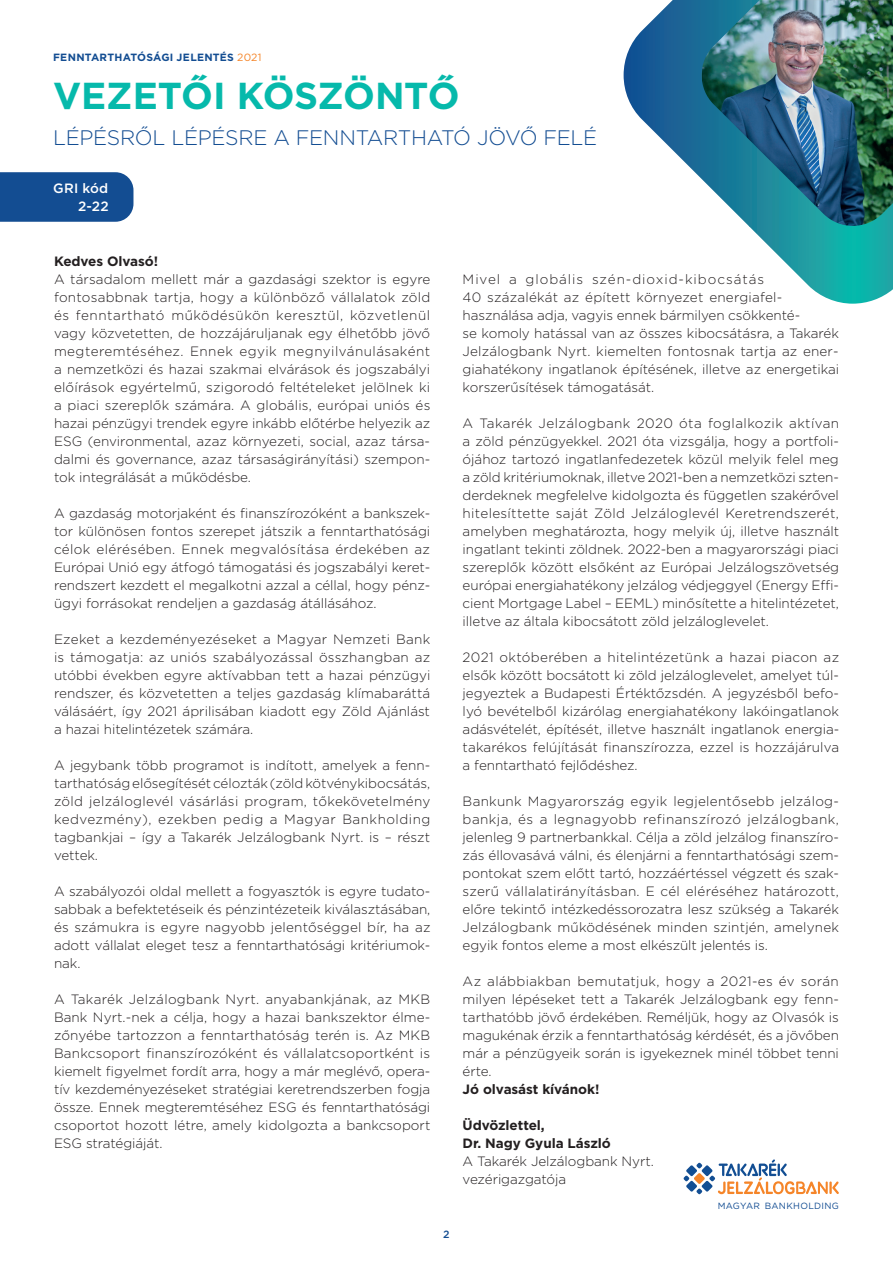
<style>
.page{position:relative;width:893px;height:1263px;background:#fff}
.page>*{position:absolute;margin:0;border:0;box-sizing:border-box;transform-origin:0 0}
.t1{font:700 37.5px "Gotham";letter-spacing:-.01em;color:#06b9ab}
.t2{font:300 21px "Gotham";letter-spacing:-.02em;color:#134d92}
.t3{font:300 13.5px/18px "Gotham";letter-spacing:-.005em;color:#231f20;text-align:justify}
.t4{font:700 13.5px/18px "Gotham";letter-spacing:-.005em;color:#231f20}
.t5{font:500 13.5px/18px "Gotham";letter-spacing:.015em;color:#fff;text-align:right}
.t6{font:700 10.5px "Gotham";letter-spacing:.02em;color:#134d92}
.t7{font:500 10.5px "Gotham";color:#134d92}
.t8{font:9px "Gotham";letter-spacing:.03em;color:#134d92}
.s1{font-weight:400;color:#f58529}
</style>
<div class="page">
<svg style="left:683px;top:1159px;width:156px;height:35px"></svg>
<img style="left:624px;top:0;width:269px;height:304px">
<div style="left:0;top:172px;width:133px;height:50px;background:#134d92"></div>
<p class="t6" style="left:53px;top:51px;width:210px">FENNTARTHATÓSÁGI JELENTÉS <span class="s1">2021</span></p>
<h1 class="t1" style="left:53px;top:71px;width:408px">VEZETŐI KÖSZÖNTŐ</h1>
<h2 class="t2" style="left:53px;top:124px;width:546px">LÉPÉSRŐL LÉPÉSRE A FENNTARTHATÓ JÖVŐ FELÉ</h2>
<p class="t5" style="left:53px;top:179px;width:57px">GRI kód<br>2-22</p>
<p class="t4" style="left:54px;top:252px;width:106px">Kedves Olvasó!</p>
<p class="t3" style="left:54px;top:270px;width:378px">A társadalom mellett már a gazdasági szektor is egyre fontosabbnak tartja, hogy a különböző vállalatok zöld és fenntartható működésükön keresztül, közvetlenül vagy közvetetten, de hozzájáruljanak egy élhetőbb jövő megteremtéséhez. Ennek egyik megnyilvánulásaként a nemzetközi és hazai szakmai elvárások és jogszabályi előírások egyértelmű, szigorodó feltételeket jelölnek ki a piaci szereplők számára. A globális, európai uniós és hazai pénzügyi trendek egyre inkább előtérbe helyezik az ESG (environmental, azaz környezeti, social, azaz társa&shy;dalmi és governance, azaz társaságirányítási) szempon&shy;tok integrálását a működésbe.</p>
<p class="t3" style="left:54px;top:504px;width:378px">A gazdaság motorjaként és finanszírozóként a bankszek&shy;tor különösen fontos szerepet játszik a fenntarthatósági célok elérésében. Ennek megvalósítása érdekében az Európai Unió egy átfogó támogatási és jogszabályi keret&shy;rendszert kezdett el megalkotni azzal a céllal, hogy pénz&shy;ügyi forrásokat rendeljen a gazdaság átállásához.</p>
<p class="t3" style="left:54px;top:630px;width:378px">Ezeket a kezdeményezéseket a Magyar Nemzeti Bank is támogatja: az uniós szabályozással összhangban az utóbbi években egyre aktívabban tett a hazai pénzügyi rendszer, és közvetetten a teljes gazdaság klímabaráttá válásáért, így 2021 áprilisában kiadott egy Zöld Ajánlást a hazai hitelintézetek számára.</p>
<p class="t3" style="left:54px;top:756px;width:378px">A jegybank több programot is indított, amelyek a fenn&shy;tarthatóság elősegítését célozták (zöld kötvénykibocsátás, zöld jelzáloglevél vásárlási program, tőkekövetelmény kedvezmény), ezekben pedig a Magyar Bankholding tagbankjai – így a Takarék Jelzálogbank Nyrt. is – részt vettek.</p>
<p class="t3" style="left:54px;top:882px;width:378px">A szabályozói oldal mellett a fogyasztók is egyre tudato&shy;sabbak a befektetéseik és pénzintézeteik kiválasztásában, és számukra is egyre nagyobb jelentőséggel bír, ha az adott vállalat eleget tesz a fenntarthatósági kritériumok&shy;nak.</p>
<p class="t3" style="left:54px;top:990px;width:378px">A Takarék Jelzálogbank Nyrt. anyabankjának, az MKB Bank Nyrt.-nek a célja, hogy a hazai bankszektor élme&shy;zőnyébe tartozzon a fenntarthatóság terén is. Az MKB Bankcsoport finanszírozóként és vállalatcsoportként is kiemelt figyelmet fordít arra, hogy a már meglévő, opera&shy;tív kezdeményezéseket stratégiai keretrendszerben fogja össze. Ennek megteremtéséhez ESG és fenntarthatósági csoportot hozott létre, amely kidolgozta a bankcsoport ESG stratégiáját.</p>
<p class="t7" style="left:443px;top:1227px;width:8px">2</p>
<p class="t3" style="left:463px;top:270px;width:378px;text-align:left">Mivel a globális szén-dioxid-kibocsátás<br>40 százalékát az épített környezet energiafel&shy;használása adja, vagyis ennek bármilyen csökkenté-<br>se komoly hatással van az összes kibocsátásra, a Takarék Jelzálogbank Nyrt. kiemelten fontosnak tartja az ener&shy;giahatékony ingatlanok építésének, illetve az energetikai korszerűsítések támogatását.</p>
<p class="t3" style="left:463px;top:414px;width:378px">A Takarék Jelzálogbank 2020 óta foglalkozik aktívan a zöld pénzügyekkel. 2021 óta vizsgálja, hogy a portfoli&shy;ójához tartozó ingatlanfedezetek közül melyik felel meg a zöld kritériumoknak, illetve 2021-ben a nemzetközi szten&shy;derdeknek megfelelve kidolgozta és független szakérővel hitelesíttette saját Zöld Jelzáloglevél Keretrendszerét, amelyben meghatározta, hogy melyik új, illetve használt ingatlant tekinti zöldnek. 2022-ben a magyarországi piaci szereplők között elsőként az Európai Jelzálogszövetség európai energiahatékony jelzálog védjeggyel (Energy Effi&shy;cient Mortgage Label – EEML) minősítette a hitelintézetet, illetve az általa kibocsátott zöld jelzáloglevelet.</p>
<p class="t3" style="left:463px;top:648px;width:378px">2021 októberében a hitelintézetünk a hazai piacon az elsők között bocsátott ki zöld jelzáloglevelet, amelyet túl&shy;jegyeztek a Budapesti Értéktőzsdén. A jegyzésből befo&shy;lyó bevételből kizárólag energiahatékony lakóingatlanok adásvételét, építését, illetve használt ingatlanok energia&shy;takarékos felújítását finanszírozza, ezzel is hozzájárulva a fenntartható fejlődéshez.</p>
<p class="t3" style="left:463px;top:792px;width:378px">Bankunk Magyarország egyik legjelentősebb jelzálog&shy;bankja, és a legnagyobb refinanszírozó jelzálogbank, jelenleg 9 partnerbankkal. Célja a zöld jelzálog finanszíro&shy;zás éllovasává válni, és élenjárni a fenntarthatósági szem&shy;pontokat szem előtt tartó, hozzáértéssel végzett és szak&shy;szerű vállalatirányításban. E cél eléréséhez határozott, előre tekintő intézkedéssorozatra lesz szükség a Takarék Jelzálogbank működésének minden szintjén, amelynek egyik fontos eleme a most elkészült jelentés is.</p>
<p class="t3" style="left:463px;top:972px;width:378px">Az alábbiakban bemutatjuk, hogy a 2021-es év során milyen lépéseket tett a Takarék Jelzálogbank egy fenn&shy;tarthatóbb jövő érdekében. Reméljük, hogy az Olvasók is magukénak érzik a fenntarthatóság kérdését, és a jövőben már a pénzügyeik során is igyekeznek minél többet tenni érte.</p>
<p class="t4" style="left:463px;top:1080px;width:138px">Jó olvasást kívánok!</p>
<p class="t4" style="left:463px;top:1116px;width:150px">Üdvözlettel,<br>Dr. Nagy Gyula László</p>
<p class="t3" style="left:463px;top:1152px;width:193px">A Takarék Jelzálogbank Nyrt. vezérigazgatója</p>
<p class="t8" style="left:718px;top:1200px;width:123px">MAGYAR BANKHOLDING</p>
</div>
